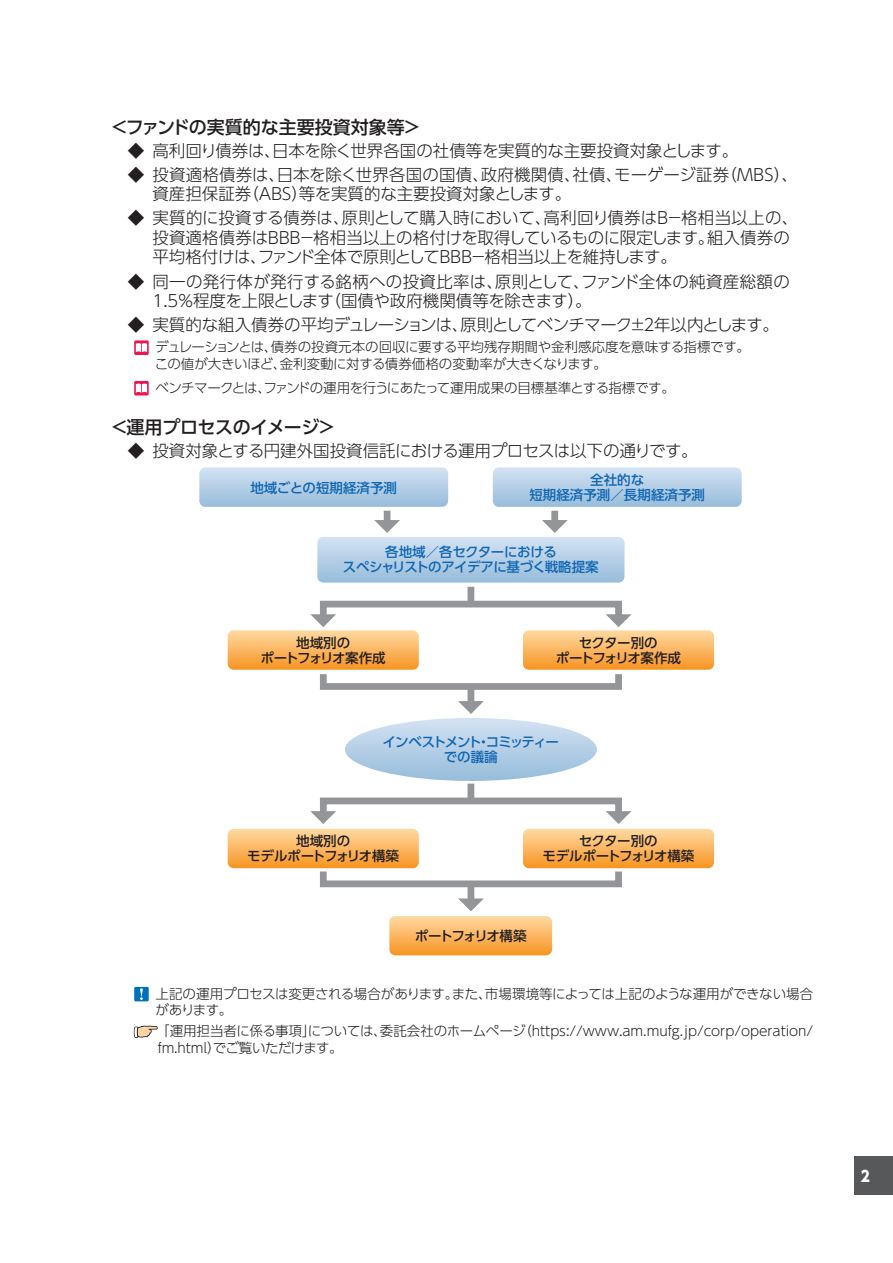
<style>
.page{position:relative;width:893px;height:1263px;background:#fff}
.page>*{position:absolute;margin:0;border:0;box-sizing:border-box;transform-origin:0 0}
.t1{font:500 18px "UD Shin Go Pro";letter-spacing:-.01em;color:#231f20}
.t2{font:300 16.5px/19.5px "UD Shin Go Pro";color:#231f20}
.t3{font:300 16.5px "UD Shin Go Pro";letter-spacing:-.035em;color:#231f20}
.t4{font:300 16.5px "UD Shin Go Pro";letter-spacing:-.025em;color:#231f20}
.t5{font:800 15px "UD Shin Go Pro";color:#fff;scale:.9 1}
.t6{font:300 13.5px/16.5px "UD Shin Go Pro";letter-spacing:-.01em;color:#231f20}
.t7{font:500 13.5px/15px "UD Shin Go Pro";letter-spacing:-.015em;color:#1167b3;text-align:center}
.t8{font:500 13.5px/15px "UD Shin Go Pro";letter-spacing:-.025em;color:#231f20;text-align:center}
.t9{font:300 13.5px "UD Shin Go Pro";letter-spacing:-.035em;color:#231f20}
.t10{font:500 13.5px/15px "UD Shin Go Pro";letter-spacing:-.08em;color:#1167b3;text-align:center}
.t11{font:500 13.5px/15px "UD Shin Go Pro";letter-spacing:-.045em;color:#231f20;text-align:center}
.t12{font:500 13.5px "UD Shin Go Pro";letter-spacing:-.11em;color:#231f20}
</style>
<div class="page">
<div style="left:855px;top:1157px;width:38px;height:38px;background:#57585a"></div>
<svg style="left:134px;top:340px;width:15px;height:15px"></svg>
<svg style="left:136px;top:343px;width:11px;height:9px"></svg>
<svg style="left:134px;top:381px;width:15px;height:14px"></svg>
<svg style="left:136px;top:384px;width:11px;height:9px"></svg>
<svg style="left:199px;top:467px;width:249px;height:40px;background:#b6d0e6"></svg>
<svg style="left:493px;top:467px;width:249px;height:40px;background:#b6d0e6"></svg>
<div style="left:384px;top:511px;width:6px;height:11px;background:#939598"></div>
<div style="left:551px;top:511px;width:7px;height:11px;background:#939598"></div>
<svg style="left:317px;top:520px;width:307px;height:63px"></svg>
<div style="left:320px;top:601px;width:302px;height:18px;border:7px solid #939598"></div>
<svg style="left:228px;top:614px;width:191px;height:56px"></svg>
<svg style="left:523px;top:614px;width:191px;height:56px"></svg>
<div style="left:320px;top:671px;width:302px;height:19px;border:7px solid #939598"></div>
<div style="left:468px;top:587px;width:6px;height:17px;background:#939598"></div>
<div style="left:320px;top:797px;width:302px;height:19px;border:7px solid #939598"></div>
<svg style="left:228px;top:811px;width:191px;height:57px"></svg>
<svg style="left:523px;top:811px;width:191px;height:57px"></svg>
<div style="left:468px;top:784px;width:6px;height:17px;background:#939598"></div>
<div style="left:468px;top:689px;width:6px;height:14px;background:#939598"></div>
<svg style="left:345px;top:701px;width:252px;height:80px"></svg>
<div style="left:320px;top:868px;width:302px;height:19px;border:7px solid #939598"></div>
<div style="left:468px;top:886px;width:6px;height:14px;background:#939598"></div>
<svg style="left:389px;top:898px;width:163px;height:57px"></svg>
<div style="left:134px;top:987px;width:15px;height:14px;background:#0072bc"></div>
<svg style="left:140px;top:988px;width:3px;height:12px"></svg>
<svg style="left:133px;top:1025px;width:25px;height:13px"></svg>
<p class="t1" style="left:110px;top:113px;width:312px">＜ファンドの実質的な主要投資対象等＞</p>
<p class="t2" style="left:128px;top:140px;width:612px">◆ 高利回り債券は、日本を除く世界各国の社債等を実質的な主要投資対象とします。</p>
<p class="t2" style="left:152px;top:164px;width:647px;text-indent:-25px">◆ 投資適格債券は、日本を除く世界各国の国債、政府機関債、社債、モーゲージ証券（ＭＢＳ）、資産担保証券（ＡＢＳ）等を実質的な主要投資対象とします。</p>
<p class="t2" style="left:152px;top:208px;width:647px;text-indent:-25px">◆ 実質的に投資する債券は、原則として購入時において、高利回り債券はＢ－格相当以上の、投資適格債券はＢＢＢ－格相当以上の格付けを取得しているものに限定します。組入債券の平均格付けは、ファンド全体で原則としてＢＢＢ－格相当以上を維持します。</p>
<p class="t2" style="left:152px;top:271px;width:639px;text-indent:-25px">◆ 同一の発行体が発行する銘柄への投資比率は、原則として、ファンド全体の純資産総額の<br>1.5％程度を上限とします（国債や政府機関債等を除きます）。</p>
<p class="t3" style="left:128px;top:311px;width:653px">◆ 実質的な組入債券の平均デュレーションは、原則としてベンチマーク±２年以内とします。</p>
<p class="t6" style="left:155px;top:338px;width:597px">デュレーションとは、債券の投資元本の回収に要する平均残存期間や金利感応度を意味する指標です。この値が大きいほど、金利変動に対する債券価格の変動率が大きくなります。</p>
<p class="t9" style="left:155px;top:377px;width:521px">ベンチマークとは、ファンドの運用を行うにあたって運用成果の目標基準とする指標です。</p>
<p class="t1" style="left:110px;top:412px;width:227px">＜運用プロセスのイメージ＞</p>
<p class="t4" style="left:128px;top:437px;width:572px">◆ 投資対象とする円建外国投資信託における運用プロセスは以下の通りです。</p>
<p class="t7" style="left:250px;top:480px;width:148px">地域ごとの短期経済予測</p>
<p class="t7" style="left:529px;top:472px;width:177px">全社的な<br>短期経済予測／長期経済予測</p>
<p class="t7" style="left:343px;top:544px;width:257px">各地域／各セクターにおける<br>スペシャリストのアイデアに基づく戦略提案</p>
<p class="t8" style="left:260px;top:635px;width:127px">地域別の<br>ポートフォリオ案作成</p>
<p class="t11" style="left:556px;top:635px;width:127px">セクター別の<br>ポートフォリオ案作成</p>
<p class="t10" style="left:383px;top:734px;width:178px">インベストメント・コミッティーでの議論</p>
<p class="t8" style="left:247px;top:833px;width:153px">地域別の<br>モデルポートフォリオ構築</p>
<p class="t8" style="left:543px;top:833px;width:153px">セクター別の<br>モデルポートフォリオ構築</p>
<p class="t12" style="left:415px;top:925px;width:113px">ポートフォリオ構築</p>
<p class="t6" style="left:155px;top:985px;width:659px">上記の運用プロセスは変更される場合があります。また、市場環境等によっては上記のような運用ができない場合があります。</p>
<p class="t6" style="left:156px;top:1022px;width:658px">「運用担当者に係る事項」については、委託会社のホームページ（https://www.am.mufg.jp/corp/operation/ fm.html）でご覧いただけます。</p>
<p class="t5" style="left:861px;top:1163px;width:11px">2</p>
</div>
